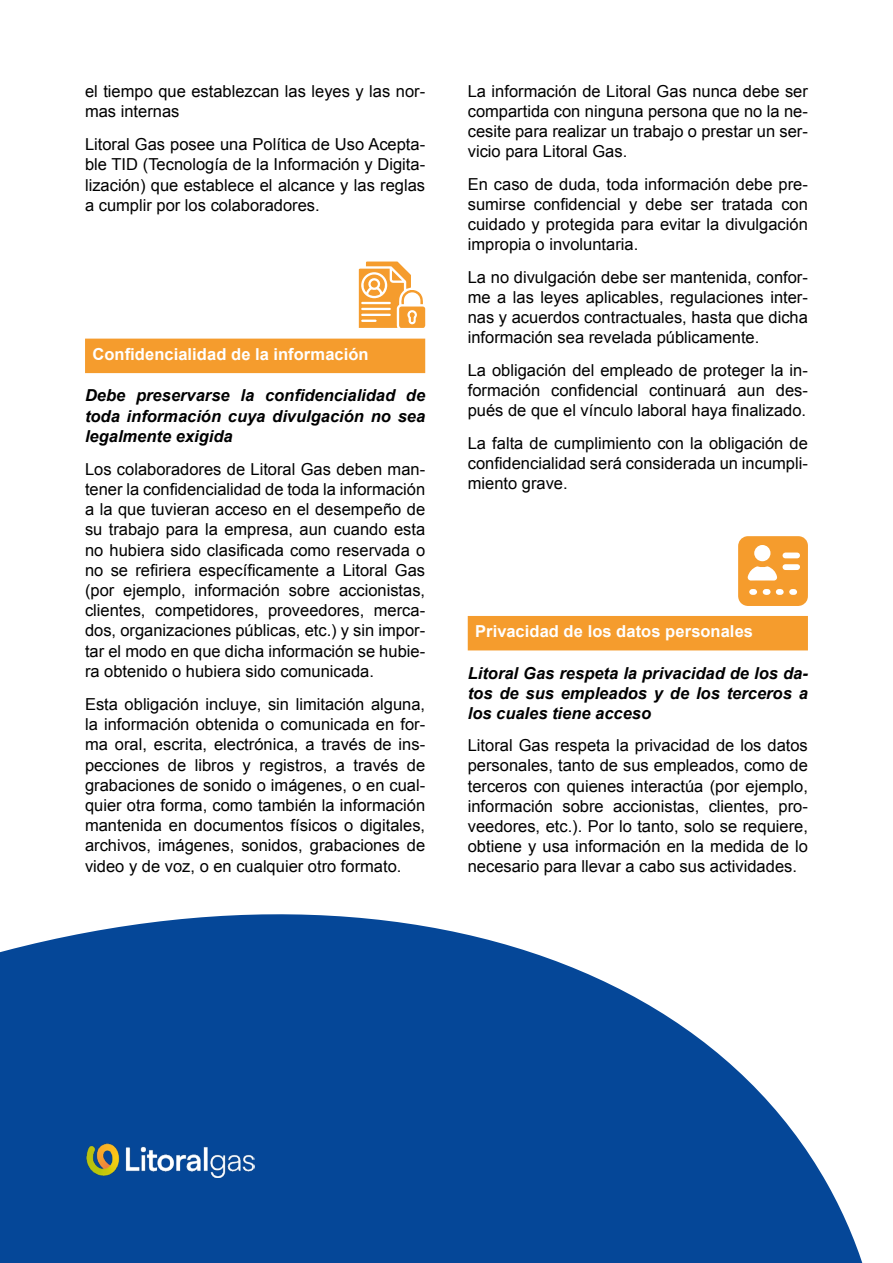
<style>
.page{position:relative;width:893px;height:1263px;background:#fff}
.page>*{position:absolute;margin:0;border:0;box-sizing:border-box;transform-origin:0 0}
.t1{font:16.5px/20.2px "Arial";color:#000;text-align:justify}
.t2{font:italic 700 16.5px/20.2px "Arial";color:#000;text-align:justify}
.t3{font:700 16.5px "Arial";letter-spacing:.005em;color:#fff}
</style>
<div class="page">
<div style="left:85px;top:339px;width:340px;height:34px;background:#f59c2d"></div>
<div style="left:468px;top:616px;width:340px;height:34px;background:#f59c2d"></div>
<svg style="left:0;top:914px;width:863px;height:349px;fill:#054798"></svg>
<svg style="left:359px;top:261px;width:66px;height:67px"></svg>
<svg style="left:738px;top:536px;width:70px;height:70px"></svg>
<img style="left:85px;top:1144px;width:170px;height:34px">
<p class="t1" style="left:85px;top:81px;width:342px">el tiempo que establezcan las leyes y las nor&shy;mas internas</p>
<p class="t1" style="left:85px;top:135px;width:342px">Litoral Gas posee una Política de Uso Acepta&shy;ble TID (Tecnología de la Información y Digita&shy;lización) que establece el alcance y las reglas a cumplir por los colaboradores.</p>
<p class="t3" style="left:93px;top:343px;width:278px">Confidencialidad de la información</p>
<p class="t2" style="left:85px;top:386px;width:342px">Debe preservarse la confidencialidad de toda información cuya divulgación no sea legalmente exigida</p>
<p class="t1" style="left:85px;top:459px;width:342px">Los colaboradores de Litoral Gas deben man&shy;tener la confidencialidad de toda la información a la que tuvieran acceso en el desempeño de su trabajo para la empresa, aun cuando esta no hubiera sido clasificada como reservada o no se refiriera específicamente a Litoral Gas (por ejemplo, información sobre accionistas, clientes, competidores, proveedores, merca&shy;dos, organizaciones públicas, etc.) y sin impor&shy;tar el modo en que dicha información se hubie&shy;ra obtenido o hubiera sido comunicada.</p>
<p class="t1" style="left:85px;top:694px;width:342px">Esta obligación incluye, sin limitación alguna, la información obtenida o comunicada en for&shy;ma oral, escrita, electrónica, a través de ins&shy;pecciones de libros y registros, a través de grabaciones de sonido o imágenes, o en cual&shy;quier otra forma, como también la información mantenida en documentos físicos o digitales, archivos, imágenes, sonidos, grabaciones de video y de voz, o en cualquier otro formato.</p>
<p class="t1" style="left:468px;top:81px;width:342px">La información de Litoral Gas nunca debe ser compartida con ninguna persona que no la ne&shy;cesite para realizar un trabajo o prestar un ser&shy;vicio para Litoral Gas.</p>
<p class="t1" style="left:468px;top:174px;width:342px">En caso de duda, toda información debe pre&shy;sumirse confidencial y debe ser tratada con cuidado y protegida para evitar la divulgación impropia o involuntaria.</p>
<p class="t1" style="left:468px;top:267px;width:342px">La no divulgación debe ser mantenida, confor&shy;me a las leyes aplicables, regulaciones inter&shy;nas y acuerdos contractuales, hasta que dicha información sea revelada públicamente.</p>
<p class="t1" style="left:468px;top:360px;width:342px">La obligación del empleado de proteger la in&shy;formación confidencial continuará aun des&shy;pués de que el vínculo laboral haya finalizado.</p>
<p class="t1" style="left:468px;top:433px;width:342px">La falta de cumplimiento con la obligación de confidencialidad será considerada un incumpli&shy;miento grave.</p>
<p class="t3" style="left:475px;top:620px;width:279px">Privacidad de los datos personales</p>
<p class="t2" style="left:468px;top:663px;width:342px">Litoral Gas respeta la privacidad de los da&shy;tos de sus empleados y de los terceros a los cuales tiene acceso</p>
<p class="t1" style="left:468px;top:736px;width:342px">Litoral Gas respeta la privacidad de los datos personales, tanto de sus empleados, como de terceros con quienes interactúa (por ejemplo, información sobre accionistas, clientes, pro&shy;veedores, etc.). Por lo tanto, solo se requiere, obtiene y usa información en la medida de lo necesario para llevar a cabo sus actividades.</p>
</div>
